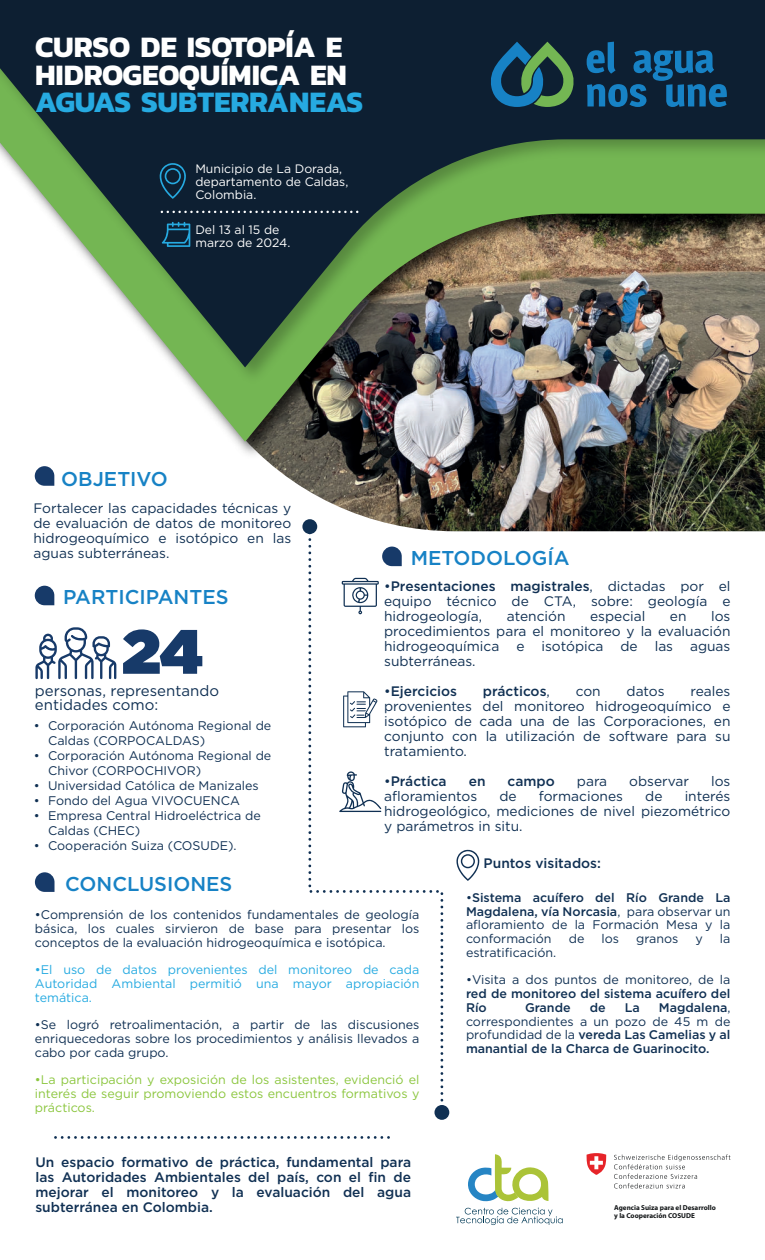
<style>
.page{position:relative;width:765px;height:1260px;background:#fff}
.page>*{position:absolute;margin:0;border:0;box-sizing:border-box;transform-origin:0 0}
.t1{font:900 62.25px "Gotham";color:#173a69}
.t2{font:700 30px/27.5px "Kanit";letter-spacing:-.005em;color:#fff}
.t3{font:700 30px "Kanit";letter-spacing:-.005em;color:#26aae1}
.t4{font:500 20px "Gotham";color:#1782c5}
.t5{font:15px/13.8px "Gotham";color:#103053}
.t6{font:13.75px/15px "Gotham";color:#103053;text-align:justify}
.t7{font:500 13.75px/15px "Gotham";color:#103053;text-align:justify}
.t8{font:12.5px/13.8px "Gotham";color:#103053;text-align:justify}
.t9{font:500 12.5px/13.8px "Gotham";color:#103053}
.t10{font:12.5px/13.8px "Gotham";color:#8bc63e;text-align:justify}
.t11{font:12.5px/13.8px "Gotham";color:#26aae1;text-align:justify}
.t12{font:12.25px/13.4px "Gotham";color:#fff}
.t13{font:700 7.12px/8.5px "Myriad Pro";color:#111416}
.s1{font-weight:500}
.s2{font-weight:400}
</style>
<div class="page">
<img style="left:273px;top:466px;width:492px;height:65px">
<svg style="left:35px;top:466px;width:19px;height:20px"></svg>
<svg style="left:35px;top:586px;width:19px;height:19px"></svg>
<svg style="left:35px;top:872px;width:20px;height:20px"></svg>
<svg style="left:614px;top:1154px;width:116px;height:34px"></svg>
<svg style="left:586px;top:1153px;width:21px;height:22px"></svg>
<svg style="left:456px;top:1154px;width:107px;height:71px"></svg>
<img style="left:236px;top:442px;width:529px;height:24px">
<img style="left:195px;top:392px;width:570px;height:50px">
<img style="left:174px;top:367px;width:591px;height:25px">
<svg style="left:0;top:0;width:765px;height:367px;fill:#0d1f32"></svg>
<svg style="left:488px;top:42px;width:89px;height:65px"></svg>
<svg style="left:587px;top:42px;width:140px;height:65px"></svg>
<svg style="left:162px;top:211px;width:200px;height:2px"></svg>
<svg style="left:162px;top:222px;width:28px;height:25px"></svg>
<svg style="left:160px;top:163px;width:26px;height:36px"></svg>
<svg style="left:35px;top:627px;width:81px;height:52px"></svg>
<svg style="left:456px;top:849px;width:23px;height:32px"></svg>
<svg style="left:308px;top:523px;width:137px;height:583px"></svg>
<div style="left:302px;top:519px;width:15px;height:15px;background:#103053;border-radius:50%"></div>
<div style="left:434px;top:1105px;width:15px;height:15px;background:#103053;border-radius:50%"></div>
<svg style="left:55px;top:1136px;width:335px;height:3px"></svg>
<h2 class="t2" style="left:35px;top:32px;width:314px">CURSO DE ISOTOPÍA E<br>HIDROGEOQUÍMICA EN</h2>
<h2 class="t3" style="left:35px;top:85px;width:330px">AGUAS SUBTERRÁNEAS</h2>
<p class="t12" style="left:195px;top:162px;width:155px">Municipio de La Dorada, departamento de Caldas,<br>Colombia.</p>
<p class="t12" style="left:195px;top:224px;width:96px">Del 13 al 15 de marzo de 2024.</p>
<h3 class="t4" style="left:61px;top:468px;width:108px">OBJETIVO</h3>
<p class="t6" style="left:33px;top:501px;width:259px">Fortalecer las capacidades técnicas y de evaluación de datos de monitoreo hidrogeoquímico e isotópico en las aguas subterráneas.</p>
<h3 class="t4" style="left:63px;top:586px;width:167px">PARTICIPANTES</h3>
<h1 class="t1" style="left:122px;top:624px;width:82px">24</h1>
<p class="t5" style="left:35px;top:685px;width:186px">personas, representando entidades como:</p>
<p class="t8" style="left:48px;top:719px;width:225px;line-height:15px;text-indent:-14px">• Corporación Autónoma Regional de<br>Caldas (CORPOCALDAS)</p>
<p class="t8" style="left:48px;top:749px;width:225px;line-height:15px;text-indent:-14px">• Corporación Autónoma Regional de<br>Chivor (CORPOCHIVOR)</p>
<p class="t8" style="left:34px;top:780px;width:226px">• Universidad Católica de Manizales</p>
<p class="t8" style="left:34px;top:795px;width:207px">• Fondo del Agua VIVOCUENCA</p>
<p class="t8" style="left:48px;top:809px;width:214px;line-height:15px;text-indent:-14px">• Empresa Central Hidroeléctrica de<br>Caldas (CHEC)</p>
<p class="t8" style="left:34px;top:840px;width:204px">• Cooperación Suiza (COSUDE).</p>
<h3 class="t4" style="left:411px;top:547px;width:160px">METODOLOGÍA</h3>
<p class="t6" style="left:384px;top:580px;width:348px">•<span class="s1">Presentaciones magistrales</span>, dictadas por el equipo técnico de CTA, sobre: geología e hidrogeología,</p>
<p class="t6" style="left:507px;top:610px;width:60px">atención</p>
<p class="t6" style="left:590px;top:610px;width:57px">especial</p>
<p class="t6" style="left:670px;top:610px;width:18px">en</p>
<p class="t6" style="left:384px;top:610px;width:348px;text-indent:327px">los procedimientos para el monitoreo y la evaluación hidrogeoquímica e isotópica de las aguas subterráneas.</p>
<p class="t7" style="left:384px;top:684px;width:74px"><span class="s2">•</span>Ejercicios</p>
<p class="t7" style="left:483px;top:684px;width:69px">prácticos<span class="s2">,</span></p>
<p class="t6" style="left:576px;top:685px;width:26px">con</p>
<p class="t6" style="left:627px;top:685px;width:40px">datos</p>
<p class="t6" style="left:384px;top:685px;width:348px;text-indent:306px">reales provenientes del monitoreo hidrogeoquímico e isotópico de cada una de las Corporaciones, en conjunto con la utilización de software para su tratamiento.</p>
<p class="t7" style="left:384px;top:774px;width:64px"><span class="s2">•</span>Práctica</p>
<p class="t7" style="left:469px;top:774px;width:18px">en</p>
<p class="t7" style="left:508px;top:774px;width:49px">campo</p>
<p class="t6" style="left:577px;top:775px;width:32px">para</p>
<p class="t6" style="left:629px;top:775px;width:61px">observar</p>
<p class="t6" style="left:711px;top:775px;width:21px">los</p>
<p class="t6" style="left:384px;top:790px;width:95px">afloramientos</p>
<p class="t6" style="left:499px;top:790px;width:19px">de</p>
<p class="t6" style="left:539px;top:790px;width:86px">formaciones</p>
<p class="t6" style="left:645px;top:790px;width:19px">de</p>
<p class="t6" style="left:384px;top:790px;width:348px;text-indent:300px">interés hidrogeológico, mediciones de nivel piezométrico y parámetros in situ.</p>
<h3 class="t4" style="left:65px;top:873px;width:169px">CONCLUSIONES</h3>
<p class="t8" style="left:35px;top:909px;width:386px">•Comprensión de los contenidos fundamentales de geología básica, los cuales sirvieron de base para presentar los conceptos de la evaluación hidrogeoquímica e isotópica.</p>
<p class="t11" style="left:35px;top:964px;width:386px">•El uso de datos provenientes del monitoreo de cada Autoridad Ambiental permitió una mayor apropiación temática.</p>
<p class="t8" style="left:35px;top:1019px;width:386px">•Se logró retroalimentación, a partir de las discusiones enriquecedoras sobre los procedimientos y análisis llevados a cabo por cada grupo.</p>
<p class="t10" style="left:35px;top:1074px;width:386px">•La participación y exposición de los asistentes, evidenció el interés de seguir promoviendo estos encuentros formativos y prácticos.</p>
<p class="t7" style="left:35px;top:1155px;width:377px">Un espacio formativo de práctica, fundamental para las Autoridades Ambientales del país, con el fin de mejorar el monitoreo y la evaluación del agua subterránea en Colombia.</p>
<p class="t7" style="left:484px;top:856px;width:119px">Puntos visitados:</p>
<p class="t8" style="left:466px;top:891px;width:266px">•<span class="s1">Sistema acuífero del Río Grande La Magdalena, vía Norcasia</span>, para observar un afloramiento de la Formación Mesa y la conformación</p>
<p class="t8" style="left:569px;top:932px;width:17px">de</p>
<p class="t8" style="left:602px;top:932px;width:19px">los</p>
<p class="t8" style="left:636px;top:932px;width:44px">granos</p>
<p class="t8" style="left:696px;top:932px;width:9px">y</p>
<p class="t8" style="left:720px;top:932px;width:12px">la</p>
<p class="t8" style="left:466px;top:946px;width:92px">estratificación.</p>
<p class="t8" style="left:466px;top:974px;width:266px">•Visita a dos puntos de monitoreo, de la</p>
<p class="t9" style="left:466px;top:987px;width:266px">red de monitoreo del sistema acuífero del<br>Río</p>
<p class="t9" style="left:466px;top:1001px;width:266px;text-align:justify;text-indent:193px">Magdalena<span class="s2">, correspondientes a un pozo de 45 m de profundidad de la</span> vereda Las Camelias y al manantial de la Charca de Guarinocito.</p>
<p class="t9" style="left:525px;top:1001px;width:47px">Grande</p>
<p class="t9" style="left:590px;top:1001px;width:17px">de</p>
<p class="t9" style="left:625px;top:1001px;width:17px">La</p>
<p class="t13" style="left:614px;top:1204px;width:103px">Agencia Suiza para el Desarrollo y la Cooperación COSUDE</p>
</div>
